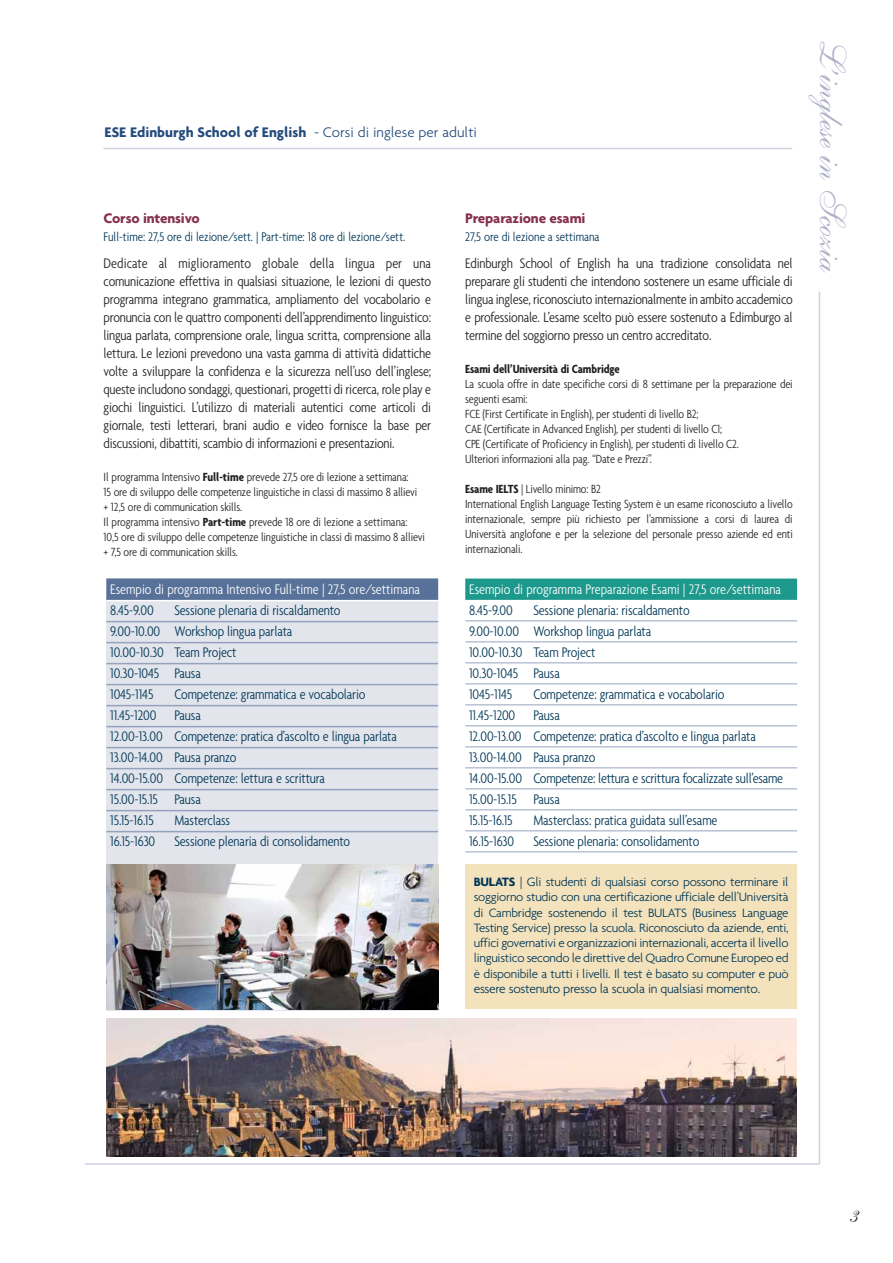
<style>
.page{position:relative;width:893px;height:1263px;background:#fff}
.page>*{position:absolute;margin:0;border:0;box-sizing:border-box;transform-origin:0 0}
.t1{font:36px "Shelley Allegro";color:#afb2c7}
.t2{font:24px "Shelley Allegro Script";color:#231f20}
.t3{font:300 condensed 15px/18px "Agenda";letter-spacing:-.015em;color:#231f20;text-align:justify}
.t4{font:300 condensed 15px/21px "Agenda";letter-spacing:-.01em;color:#003757}
.t5{font:300 condensed 15px "Agenda";color:#fff}
.t6{font:700 15px "Agenda";color:#244b7c}
.t7{font:700 15px "Agenda";letter-spacing:-.01em;color:#85304e}
.t8{font:300 condensed 13.5px "Agenda";color:#003757}
.t9{font:300 13.5px "Agenda";letter-spacing:-.02em;color:#003757}
.t10{font:300 13.05px/15.3px "Agenda";letter-spacing:-.02em;color:#003757;text-align:justify}
.t11{font:300 condensed 12.75px/15px "Agenda";letter-spacing:-.01em;color:#231f20}
.t12{font:700 condensed 12.75px "Agenda";letter-spacing:-.01em;color:#231f20}
.s1{font-weight:300}
.s2{font-weight:700}
</style>
<div class="page">
<hr style="left:104px;top:148px;width:688px;height:1px;background:#ccd1df">
<hr style="left:85px;top:1163px;width:734px;height:2px;background:#ccd1df">
<hr style="left:818px;top:292px;width:2px;height:872px;background:#ccd1df">
<svg style="left:106px;top:601px;width:332px;height:410px;background:#d0d4dd"></svg>
<div style="left:106px;top:579px;width:332px;height:21px;background:#577199"></div>
<div style="left:106px;top:602px;width:332px;height:19px;background:#e3e5ec"></div>
<hr style="left:106px;top:621px;width:332px;height:1px;background:#95a2be">
<div style="left:106px;top:623px;width:332px;height:19px;background:#e3e5ec"></div>
<hr style="left:106px;top:642px;width:332px;height:1px;background:#95a2be">
<div style="left:106px;top:644px;width:332px;height:19px;background:#e3e5ec"></div>
<hr style="left:106px;top:663px;width:332px;height:1px;background:#95a2be">
<div style="left:106px;top:665px;width:332px;height:19px;background:#e3e5ec"></div>
<hr style="left:106px;top:684px;width:332px;height:1px;background:#95a2be">
<div style="left:106px;top:686px;width:332px;height:19px;background:#e3e5ec"></div>
<hr style="left:106px;top:705px;width:332px;height:1px;background:#95a2be">
<div style="left:106px;top:707px;width:332px;height:19px;background:#e3e5ec"></div>
<hr style="left:106px;top:726px;width:332px;height:1px;background:#95a2be">
<div style="left:106px;top:728px;width:332px;height:19px;background:#e3e5ec"></div>
<hr style="left:106px;top:747px;width:332px;height:1px;background:#95a2be">
<div style="left:106px;top:749px;width:332px;height:19px;background:#e3e5ec"></div>
<hr style="left:106px;top:768px;width:332px;height:1px;background:#95a2be">
<div style="left:106px;top:770px;width:332px;height:19px;background:#e3e5ec"></div>
<hr style="left:106px;top:789px;width:332px;height:1px;background:#95a2be">
<div style="left:106px;top:791px;width:332px;height:19px;background:#e3e5ec"></div>
<hr style="left:106px;top:810px;width:332px;height:1px;background:#95a2be">
<div style="left:106px;top:812px;width:332px;height:19px;background:#e3e5ec"></div>
<hr style="left:106px;top:831px;width:332px;height:1px;background:#95a2be">
<div style="left:106px;top:833px;width:332px;height:19px;background:#e3e5ec"></div>
<div style="left:465px;top:579px;width:332px;height:21px;background:#1d988c"></div>
<hr style="left:465px;top:621px;width:332px;height:1px;background:#95a2be">
<hr style="left:465px;top:642px;width:332px;height:1px;background:#95a2be">
<hr style="left:465px;top:663px;width:332px;height:1px;background:#95a2be">
<hr style="left:465px;top:684px;width:332px;height:1px;background:#95a2be">
<hr style="left:465px;top:705px;width:332px;height:1px;background:#95a2be">
<hr style="left:465px;top:726px;width:332px;height:1px;background:#95a2be">
<hr style="left:465px;top:747px;width:332px;height:1px;background:#95a2be">
<hr style="left:465px;top:768px;width:332px;height:1px;background:#95a2be">
<hr style="left:465px;top:789px;width:332px;height:1px;background:#95a2be">
<hr style="left:465px;top:810px;width:332px;height:1px;background:#95a2be">
<hr style="left:465px;top:831px;width:332px;height:1px;background:#95a2be">
<hr style="left:465px;top:852px;width:332px;height:1px;background:#95a2be">
<div style="left:465px;top:865px;width:332px;height:144px;background:#f4e2bc"></div>
<img style="left:106px;top:865px;width:332px;height:144px">
<img style="left:106px;top:1019px;width:690px;height:138px">
<p class="t6" style="left:105px;top:126px;width:374px">ESE Edinburgh School of English <span class="s1">- Corsi di inglese per adulti</span></p>
<p class="t7" style="left:104px;top:212px;width:98px">Corso intensivo</p>
<p class="t8" style="left:104px;top:232px;width:303px">Full-time: 27,5 ore di lezione/sett. | Part-time: 18 ore di lezione/sett.</p>
<p class="t3" style="left:104px;top:255px;width:329px">Dedicate al miglioramento globale della lingua per una comunicazione effettiva in qualsiasi situazione, le lezioni di questo programma integrano grammatica, ampliamento del vocabolario e pronuncia con le quattro componenti dell’apprendimento linguistico: lingua parlata, comprensione orale, lingua scritta, comprensione alla lettura. Le lezioni prevedono una vasta gamma di attività didattiche volte a sviluppare la confidenza e la sicurezza nell’uso dell’inglese; queste includono sondaggi, questionari, progetti di ricerca, role play e giochi linguistici. L’utilizzo di materiali autentici come articoli di giornale, testi letterari, brani audio e video fornisce la base per discussioni, dibattiti, scambio di informazioni e presentazioni.</p>
<p class="t11" style="left:104px;top:470px;width:323px">Il programma Intensivo <span class="s2">Full-time</span> prevede 27,5 ore di lezione a settimana:<br>15 ore di sviluppo delle competenze linguistiche in classi di massimo 8 allievi + 12,5 ore di communication skills.<br>Il programma intensivo <span class="s2">Part-time</span> prevede 18 ore di lezione a settimana:<br>10,5 ore di sviluppo delle competenze linguistiche in classi di massimo 8 allievi + 7,5 ore di communication skills.</p>
<p class="t7" style="left:465px;top:212px;width:122px">Preparazione esami</p>
<p class="t8" style="left:465px;top:232px;width:136px">27,5 ore di lezione a settimana</p>
<p class="t3" style="left:465px;top:255px;width:329px">Edinburgh School of English ha una tradizione consolidata nel preparare gli studenti che intendono sostenere un esame ufficiale di lingua inglese, riconosciuto internazionalmente in ambito accademico e professionale. L’esame scelto può essere sostenuto a Edimburgo al termine del soggiorno presso un centro accreditato.</p>
<p class="t12" style="left:465px;top:365px;width:156px">Esami dell’Università di Cambridge</p>
<p class="t11" style="left:465px;top:377px;width:329px">La scuola offre in date specifiche corsi di 8 settimane per la preparazione dei seguenti esami:<br>FCE (First Certificate in English), per studenti di livello B2;<br>CAE (Certificate in Advanced English), per studenti di livello C1;<br>CPE (Certificate of Proficiency in English), per studenti di livello C2.<br>Ulteriori informazioni alla pag. “Date e Prezzi”.</p>
<p class="t11" style="left:465px;top:482px;width:329px"><span class="s2">Esame IELTS</span> | Livello minimo: B2<br>International English Language Testing System è un esame riconosciuto a livello internazionale, sempre più richiesto per l’ammissione a corsi di laurea di Università anglofone e per la selezione del personale presso aziende ed enti internazionali.</p>
<p class="t5" style="left:110px;top:583px;width:311px">Esempio di programma Intensivo Full-time | 27,5 ore/settimana</p>
<p class="t4" style="left:110px;top:601px;width:45px">8.45-9.00</p>
<p class="t4" style="left:110px;top:601px;width:232px;text-indent:64px">Sessione plenaria di riscaldamento<br>9.00-10.00 Workshop lingua parlata<br>10.00-10.30 Team Project<br>10.30-1045 Pausa<br>1045-1145</p>
<p class="t4" style="left:110px;top:685px;width:288px;text-indent:64px">Competenze: grammatica e vocabolario<br>11.45-1200 Pausa<br>12.00-13.00 Competenze: pratica d’ascolto e lingua parlata<br>13.00-14.00 Pausa pranzo<br>14.00-15.00 Competenze: lettura e scrittura<br>15.00-15.15 Pausa<br>15.15-16.15</p>
<p class="t4" style="left:174px;top:811px;width:57px">Masterclass</p>
<p class="t5" style="left:469px;top:583px;width:313px">Esempio di programma Preparazione Esami | 27,5 ore/settimana</p>
<p class="t4" style="left:469px;top:601px;width:45px">8.45-9.00</p>
<p class="t4" style="left:469px;top:601px;width:222px;text-indent:64px">Sessione plenaria: riscaldamento<br>9.00-10.00 Workshop lingua parlata<br>10.00-10.30 Team Project<br>10.30-1045 Pausa<br>1045-1145</p>
<p class="t4" style="left:469px;top:685px;width:315px;text-indent:64px">Competenze: grammatica e vocabolario<br>11.45-1200 Pausa<br>12.00-13.00 Competenze: pratica d’ascolto e lingua parlata 13.00-14.00 Pausa pranzo<br>14.00-15.00 Competenze: lettura e scrittura focalizzate sull’esame 15.00-15.15 Pausa<br>15.15-16.15</p>
<p class="t4" style="left:533px;top:811px;width:186px">Masterclass: pratica guidata sull’esame</p>
<p class="t4" style="left:110px;top:832px;width:47px">16.15-1630</p>
<p class="t4" style="left:174px;top:832px;width:177px">Sessione plenaria di consolidamento</p>
<p class="t4" style="left:469px;top:832px;width:47px">16.15-1630</p>
<p class="t4" style="left:533px;top:832px;width:167px">Sessione plenaria: consolidamento</p>
<p class="t10" style="left:474px;top:875px;width:316px"><span class="s2">BULATS</span> | Gli studenti di qualsiasi corso possono terminare il soggiorno studio con una certificazione ufficiale dell’Università di Cambridge sostenendo il test BULATS (Business Language Testing Service) presso la scuola. Riconosciuto da aziende, enti, uffici governativi e organizzazioni internazionali, accerta il livello linguistico secondo le direttive del Quadro Comune Europeo ed è disponibile a tutti i livelli. Il test è basato su computer e può</p>
<p class="t9" style="left:474px;top:983px;width:288px">essere sostenuto presso la scuola in qualsiasi momento.</p>
<h1 class="t1" style="left:842px;top:39px;width:235px;rotate:90deg">L’inglese in Scozia</h1>
<h2 class="t2" style="left:845px;top:1207px;width:11px">3</h2>
</div>
